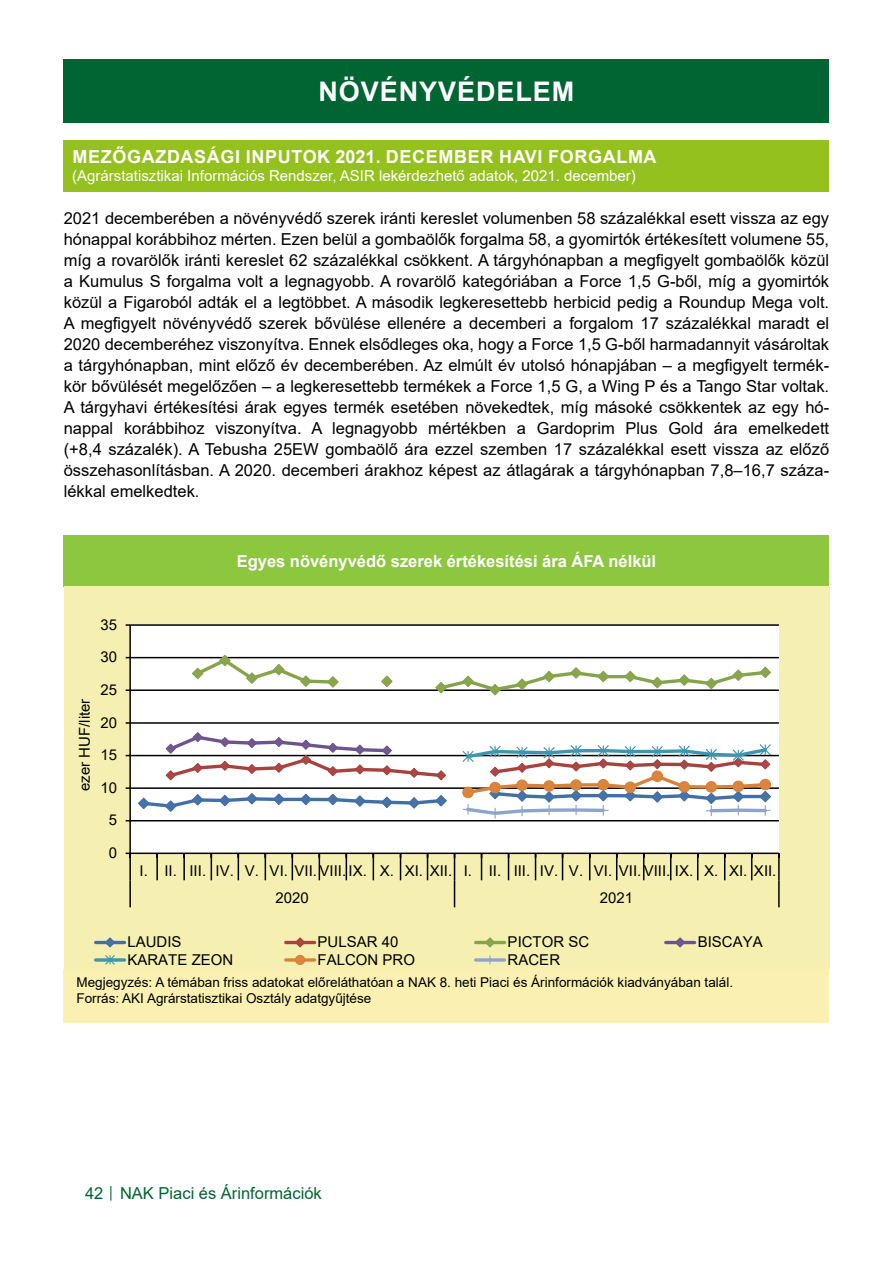
<style>
.page{position:relative;width:893px;height:1263px;background:#fff}
.page>*{position:absolute;margin:0;border:0;box-sizing:border-box;transform-origin:0 0}
.t1{font:700 27px "Arial";letter-spacing:.035em;color:#fff}
.t2{font:700 18px "Arial";letter-spacing:.035em;color:#fff}
.t3{font:16.5px/21px "Arial";color:#000;text-align:justify}
.t4{font:700 16.5px "Arial";color:#fff}
.t5{font:16.5px "Arial";color:#006533}
.t6{font:15px/27px "Arial";color:#000}
.t7{font:15px "Arial";color:#fff}
.t8{font:13.5px/16.2px "Arial";color:#000}
.s1{font-size:12px}
</style>
<div class="page">
<div style="left:64px;top:60px;width:765px;height:63px;background:#006533"></div>
<div style="left:64px;top:140px;width:765px;height:51px;background:#95c11f"></div>
<div style="left:64px;top:969px;width:765px;height:53px;background:#faf0b1"></div>
<div style="left:64px;top:535px;width:765px;height:51px;background:#8dc63f"></div>
<div style="left:64px;top:586px;width:765px;height:383px;background:#f5f0b1"></div>
<div style="left:130px;top:625px;width:649px;height:228px;background:#fff"></div>
<hr style="left:130px;top:820px;width:649px;height:1px;background:#000">
<hr style="left:130px;top:787px;width:649px;height:2px;background:#000">
<hr style="left:130px;top:755px;width:649px;height:1px;background:#000">
<hr style="left:130px;top:722px;width:649px;height:2px;background:#000">
<hr style="left:130px;top:689px;width:649px;height:2px;background:#000">
<hr style="left:130px;top:657px;width:649px;height:1px;background:#000">
<hr style="left:130px;top:624px;width:649px;height:2px;background:#000">
<hr style="left:129px;top:625px;width:2px;height:228px;background:#000">
<hr style="left:130px;top:852px;width:649px;height:2px;background:#000">
<hr style="left:129px;top:853px;width:2px;height:27px;background:#000">
<hr style="left:156px;top:853px;width:2px;height:27px;background:#000">
<hr style="left:183px;top:853px;width:2px;height:27px;background:#000">
<svg style="left:211px;top:854px;width:1px;height:26px"></svg>
<svg style="left:238px;top:854px;width:1px;height:26px"></svg>
<svg style="left:265px;top:854px;width:1px;height:26px"></svg>
<svg style="left:292px;top:854px;width:1px;height:26px"></svg>
<svg style="left:319px;top:854px;width:1px;height:26px"></svg>
<svg style="left:346px;top:854px;width:1px;height:26px"></svg>
<svg style="left:373px;top:854px;width:1px;height:26px"></svg>
<svg style="left:400px;top:854px;width:1px;height:26px"></svg>
<svg style="left:427px;top:854px;width:1px;height:26px"></svg>
<svg style="left:481px;top:854px;width:1px;height:26px"></svg>
<svg style="left:508px;top:854px;width:1px;height:26px"></svg>
<svg style="left:535px;top:854px;width:1px;height:26px"></svg>
<svg style="left:562px;top:854px;width:1px;height:26px"></svg>
<svg style="left:589px;top:854px;width:1px;height:26px"></svg>
<svg style="left:616px;top:854px;width:1px;height:26px"></svg>
<svg style="left:643px;top:854px;width:1px;height:26px"></svg>
<svg style="left:670px;top:854px;width:1px;height:26px"></svg>
<svg style="left:697px;top:854px;width:1px;height:26px"></svg>
<svg style="left:724px;top:854px;width:1px;height:26px"></svg>
<svg style="left:751px;top:854px;width:1px;height:26px"></svg>
<hr style="left:778px;top:853px;width:2px;height:27px;background:#000">
<hr style="left:129px;top:880px;width:2px;height:27px;background:#000">
<svg style="left:454px;top:854px;width:1px;height:53px"></svg>
<hr style="left:778px;top:880px;width:2px;height:27px;background:#000">
<svg style="left:191px;top:654px;width:581px;height:42px"></svg>
<svg style="left:137px;top:732px;width:635px;height:86px"></svg>
<hr style="left:96px;top:941px;width:28px;height:3px;background:#416fa6">
<svg style="left:104px;top:937px;width:12px;height:11px"></svg>
<hr style="left:286px;top:941px;width:29px;height:3px;background:#a8423f">
<svg style="left:294px;top:937px;width:12px;height:11px"></svg>
<hr style="left:476px;top:941px;width:28px;height:3px;background:#86a44a">
<svg style="left:484px;top:937px;width:12px;height:11px"></svg>
<hr style="left:666px;top:941px;width:29px;height:3px;background:#6e548d">
<svg style="left:674px;top:937px;width:12px;height:11px"></svg>
<svg style="left:96px;top:958px;width:28px;height:4px"></svg>
<svg style="left:104px;top:955px;width:12px;height:10px"></svg>
<svg style="left:286px;top:958px;width:29px;height:4px"></svg>
<div style="left:296px;top:955px;width:9px;height:9px;background:#db843d;border-radius:50%"></div>
<div style="left:295px;top:955px;width:10px;height:10px;border:1px solid #da8137;border-radius:50%"></div>
<svg style="left:476px;top:958px;width:28px;height:4px"></svg>
<svg style="left:485px;top:955px;width:9px;height:9px"></svg>
<h1 class="t1" style="left:318px;top:73px;width:257px">NÖVÉNYVÉDELEM</h1>
<p class="t2" style="left:73px;top:144px;width:585px">MEZŐGAZDASÁGI INPUTOK 2021. DECEMBER HAVI FORGALMA</p>
<p class="t7" style="left:72px;top:166px;width:565px">(Agrárstatisztikai Információs Rendszer, ASIR lekérdezhető adatok, 2021. december)</p>
<p class="t3" style="left:64px;top:208px;width:767px">2021 decemberében a növényvédő szerek iránti kereslet volumenben 58 százalékkal esett vissza az egy hónappal korábbihoz mérten. Ezen belül a gombaölők forgalma 58, a gyomirtók értékesített volumene 55, míg a rovarölők iránti kereslet 62 százalékkal csökkent. A tárgyhónapban a megfigyelt gombaölők közül a Kumulus S forgalma volt a legnagyobb. A rovarölő kategóriában a Force 1,5 G-ből, míg a gyomirtók közül a Figaroból adták el a legtöbbet. A második legkeresettebb herbicid pedig a Roundup Mega volt.<br>A megfigyelt növényvédő szerek bővülése ellenére a decemberi a forgalom 17 százalékkal maradt el 2020 decemberéhez viszonyítva. Ennek elsődleges oka, hogy a Force 1,5 G-ből harmadannyit vásároltak a tárgyhónapban, mint előző év decemberében. Az elmúlt év utolsó hónapjában – a megfigyelt termék&shy;kör bővülését megelőzően – a legkeresettebb termékek a Force 1,5 G, a Wing P és a Tango Star voltak.<br>A tárgyhavi értékesítési árak egyes termék esetében növekedtek, míg másoké csökkentek az egy hó&shy;nappal korábbihoz viszonyítva. A legnagyobb mértékben a Gardoprim Plus Gold ára emelkedett (+8,4 százalék). A Tebusha 25EW gombaölő ára ezzel szemben 17 százalékkal esett vissza az előző összehasonlításban. A 2020. decemberi árakhoz képest az átlagárak a tárgyhónapban 7,8–16,7 száza&shy;lékkal emelkedtek.</p>
<p class="t4" style="left:237px;top:549px;width:421px">Egyes növényvédő szerek értékesítési ára ÁFA nélkül</p>
<p class="t6" style="left:71px;top:791px;width:94px;rotate:-90deg">ezer HUF/liter</p>
<p class="t6" style="left:101px;top:611px;width:18px">35</p>
<p class="t6" style="left:101px;top:643px;width:18px">30</p>
<p class="t6" style="left:101px;top:676px;width:18px">25</p>
<p class="t6" style="left:101px;top:709px;width:18px">20</p>
<p class="t6" style="left:101px;top:741px;width:18px">15</p>
<p class="t6" style="left:101px;top:774px;width:18px">10</p>
<p class="t6" style="left:109px;top:806px;width:10px">5</p>
<p class="t6" style="left:109px;top:839px;width:10px">0</p>
<p class="t6" style="left:276px;top:857px;width:502px;text-indent:-136px">I. II. III. IV. V. VI. VII.VIII. IX. X. XI. XII. I. II. III. IV. V. VI. VII.VIII. IX. X. XI. XII.<br>2020</p>
<p class="t6" style="left:600px;top:884px;width:35px">2021</p>
<p class="t6" style="left:127px;top:928px;width:56px">LAUDIS</p>
<p class="t6" style="left:318px;top:928px;width:82px">PULSAR 40</p>
<p class="t6" style="left:508px;top:928px;width:83px">PICTOR SC</p>
<p class="t6" style="left:698px;top:928px;width:67px">BISCAYA</p>
<p class="t6" style="left:127px;top:946px;width:107px">KARATE ZEON</p>
<p class="t6" style="left:318px;top:946px;width:99px">FALCON PRO</p>
<p class="t6" style="left:508px;top:946px;width:54px">RACER</p>
<p class="t8" style="left:77px;top:974px;width:658px">Megjegyzés: A témában friss adatokat előreláthatóan a NAK 8. heti Piaci és Árinformációk kiadványában talál.<br>Forrás: AKI Agrárstatisztikai Osztály adatgyűjtése</p>
<p class="t5" style="left:85px;top:1182px;width:238px">42 <span class="s1">│</span> NAK Piaci és Árinformációk</p>
</div>
